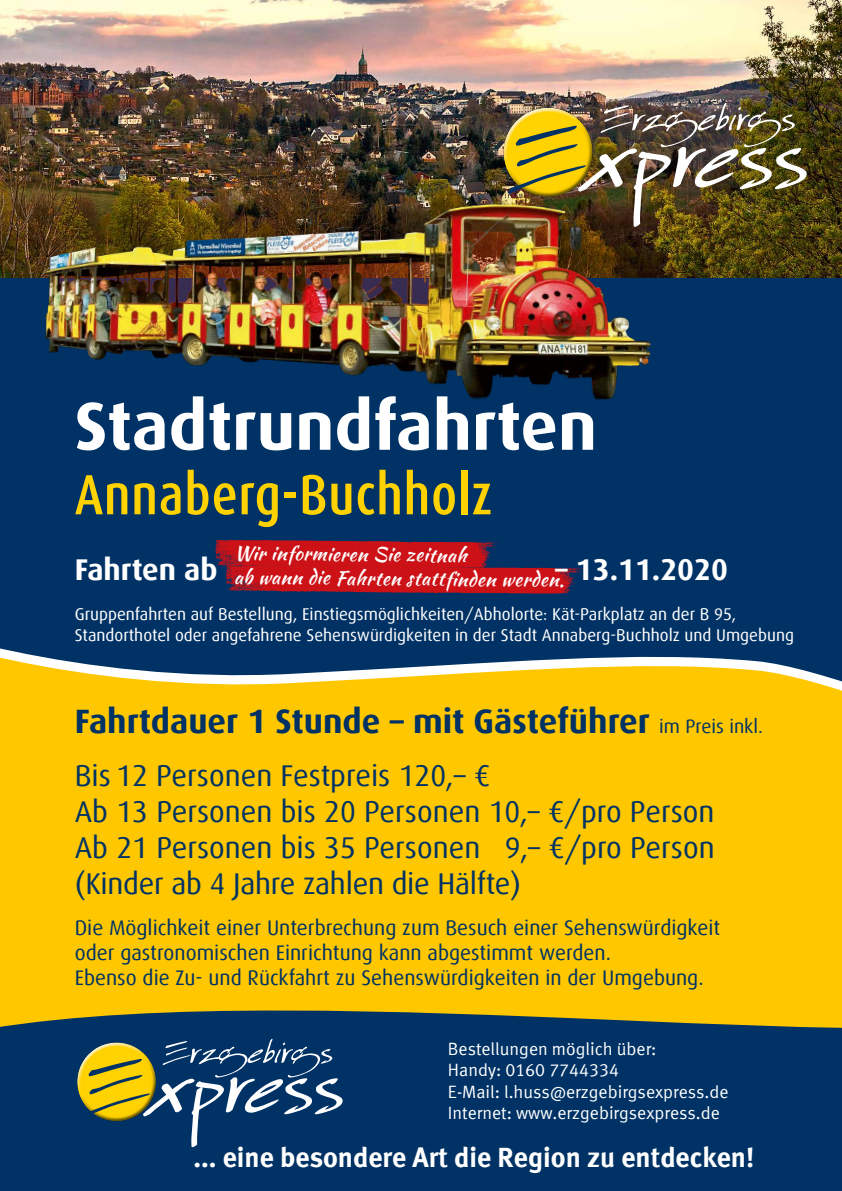
<style>
.page{position:relative;width:842px;height:1191px;background:#fff}
.page>*{position:absolute;margin:0;border:0;box-sizing:border-box;transform-origin:0 0}
.t1{font:700 68px "Dax";color:#fff}
.t2{font:500 56.8px "Dax Condensed";letter-spacing:.01em;color:#ffd200}
.t3{font:700 33.8px "Dax";color:#003265}
.t4{font:30px/36px "Dax";color:#003265}
.t5{font:700 30px "Dax";color:#fff}
.t6{font:27.9px "Seat Meta Bold Roman";color:#fff}
.t7{font:21px/25.2px "Dax";color:#003265}
.t8{font:19.7px "Kaushan Script";letter-spacing:.02em;color:#fff}
.t9{font:17.8px/21.3px "Seat Meta Normal Roman";color:#fff}
.t10{font:17px/20.4px "Dax";color:#fff}
.s1{font-weight:400;font-size:19.3px}
</style>
<div class="page">
<div style="left:0;top:531px;width:842px;height:500px;background:#fec700"></div>
<svg style="left:0;top:278px;width:842px;height:413px;background:#164064"></svg>
<img style="left:0;top:0;width:842px;height:278px">
<div style="left:0;top:1010px;width:842px;height:181px;background:#003265"></div>
<img style="left:40px;top:186px;width:615px;height:219px">
<img style="left:501px;top:105px;width:7px;height:94px">
<img style="left:508px;top:103px;width:299px;height:124px">
<img style="left:76px;top:1040px;width:6px;height:82px">
<svg style="left:82px;top:1038px;width:261px;height:109px;background:#415f69"></svg>
<svg style="left:215px;top:539px;width:370px;height:55px;background:#981a2a"></svg>
<h1 class="t1" style="left:75px;top:388px;width:524px">Stadtrundfahrten</h1>
<h2 class="t2" style="left:75px;top:462px;width:419px">Annaberg-Buchholz</h2>
<p class="t8" style="left:234px;top:539px;width:234px">Wir informieren Sie zeitnah</p>
<h3 class="t5" style="left:75px;top:553px;width:144px">Fahrten ab</h3>
<h3 class="t5" style="left:555px;top:553px;width:174px">– 13.11.2020</h3>
<p class="t8" style="left:234px;top:564px;width:332px">ab wann die Fahrten stattfinden werden.</p>
<p class="t10" style="left:75px;top:604px;width:721px">Gruppenfahrten auf Bestellung, Einstiegsmöglichkeiten/Abholorte: Kät-Parkplatz an der B 95,<br>Standorthotel oder angefahrene Sehenswürdigkeiten in der Stadt Annaberg-Buchholz und Umgebung</p>
<h3 class="t3" style="left:75px;top:702px;width:690px">Fahrtdauer 1 Stunde – mit Gästeführer <span class="s1">im Preis inkl.</span></h3>
<h3 class="t4" style="left:75px;top:758px;width:641px">Bis 12 Personen Festpreis 120,– €<br>Ab 13 Personen bis 20 Personen 10,– €/pro Person Ab 21 Personen bis 35 Personen 9,– €/pro Person (Kinder ab 4 Jahre zahlen die Hälfte)</h3>
<p class="t7" style="left:75px;top:915px;width:647px">Die Möglichkeit einer Unterbrechung zum Besuch einer Sehenswürdigkeit oder gastronomischen Einrichtung kann abgestimmt werden.<br>Ebenso die Zu- und Rückfahrt zu Sehenswürdigkeiten in der Umgebung.</p>
<p class="t9" style="left:448px;top:1038px;width:282px">Bestellungen möglich über:<br>Handy: 0160 7744334<br>E-Mail: l.huss@erzgebirgsexpress.de<br>Internet: www.erzgebirgsexpress.de</p>
<h3 class="t6" style="left:193px;top:1140px;width:562px">... eine besondere Art die Region zu entdecken!</h3>
</div>
